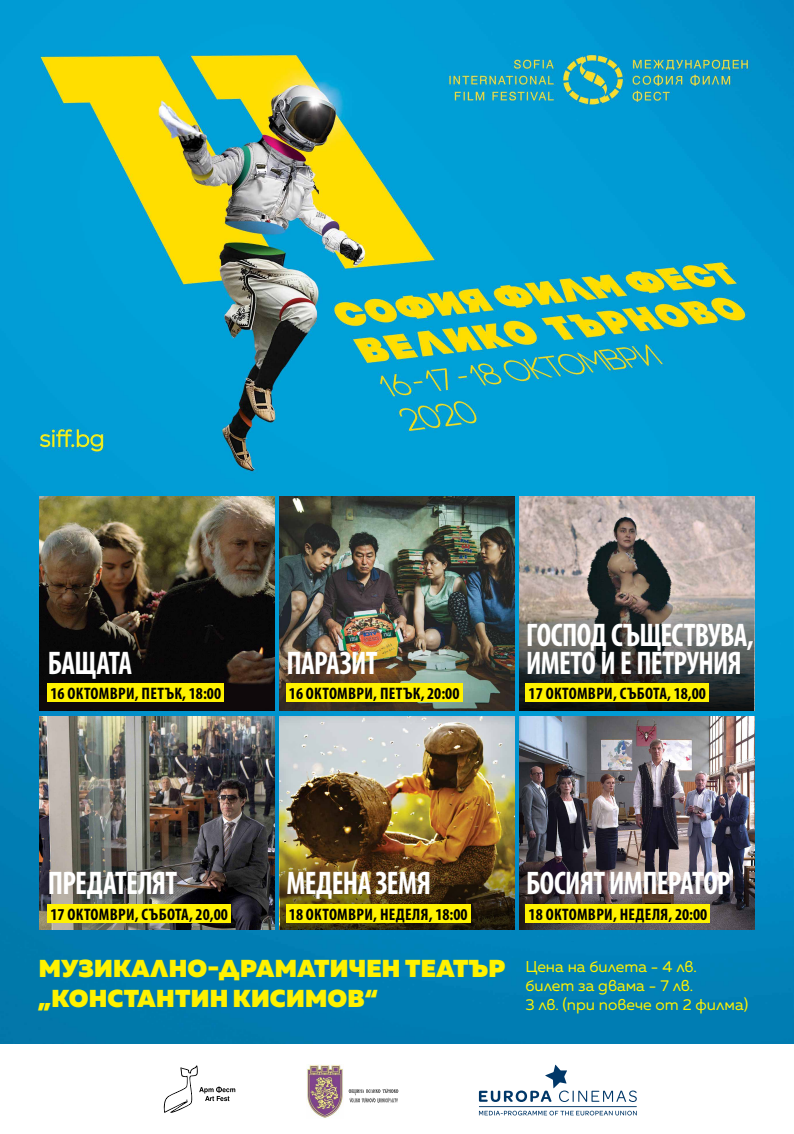
<style>
.page{position:relative;width:794px;height:1134px;background:#fff}
.page>*{position:absolute;margin:0;border:0;box-sizing:border-box;transform-origin:0 0}
.t1{font:700 condensed 32.84px/28.2px "Myriad Pro";letter-spacing:-.02em;color:#fff;scale:.91 1}
.t2{font:900 24.52px/29.4px "Muller";letter-spacing:.01em;color:#fff200}
.t3{font:700 condensed 16.68px "Myriad Pro";letter-spacing:.02em;color:#000}
.t4{font:15.68px/18.8px "Muller";color:#fff200}
</style>
<div class="page">
<img style="left:0;top:0;width:794px;height:1043px">
<img style="left:519px;top:716px;width:235px;height:214px">
<img style="left:279px;top:497px;width:235px;height:213px">
<img style="left:40px;top:716px;width:235px;height:214px">
<div style="left:526px;top:904px;width:184px;height:19px;background:#fff200"></div>
<div style="left:48px;top:904px;width:183px;height:19px;background:#fff200"></div>
<div style="left:286px;top:684px;width:176px;height:18px;background:#fff200"></div>
<svg style="left:479px;top:1065px;width:158px;height:37px"></svg>
<hr style="left:479px;top:1106px;width:158px;height:1px;background:#003768">
<svg style="left:479px;top:1111px;width:158px;height:4px"></svg>
<svg style="left:164px;top:1065px;width:71px;height:48px"></svg>
<svg style="left:349px;top:1089px;width:49px;height:14px"></svg>
<img style="left:306px;top:1065px;width:37px;height:53px">
<img style="left:40px;top:497px;width:235px;height:213px">
<div style="left:48px;top:684px;width:176px;height:18px;background:#fff200"></div>
<svg style="left:519px;top:497px;width:235px;height:213px;background:#807975"></svg>
<div style="left:526px;top:684px;width:183px;height:18px;background:#fff200"></div>
<img style="left:279px;top:716px;width:235px;height:214px">
<div style="left:286px;top:904px;width:184px;height:19px;background:#fff200"></div>
<h1 class="t1" style="left:48px;top:648px;width:94px">БАЩАТА</h1>
<p class="t3" style="left:51px;top:683px;width:172px">16 ОКТОМВРИ, ПЕТЪК, 18:00</p>
<h1 class="t1" style="left:286px;top:648px;width:102px">ПАРАЗИТ</h1>
<p class="t3" style="left:289px;top:683px;width:172px">16 ОКТОМВРИ, ПЕТЪК, 20:00</p>
<h1 class="t1" style="left:526px;top:620px;width:252px">ГОСПОД СЪЩЕСТВУВА,<br>ИМЕТО И Е ПЕТРУНИЯ</h1>
<p class="t3" style="left:528px;top:683px;width:179px">17 ОКТОМВРИ, СЪБОТА, 18,00</p>
<h1 class="t1" style="left:48px;top:869px;width:144px">ПРЕДАТЕЛЯТ</h1>
<h1 class="t1" style="left:526px;top:869px;width:226px">БОСИЯТ ИМПЕРАТОР</h1>
<h1 class="t1" style="left:286px;top:869px;width:160px">МЕДЕНА ЗЕМЯ</h1>
<p class="t3" style="left:289px;top:904px;width:180px">18 ОКТОМВРИ, НЕДЕЛЯ, 18:00</p>
<p class="t3" style="left:51px;top:904px;width:179px">17 ОКТОМВРИ, СЪБОТА, 20,00</p>
<p class="t3" style="left:528px;top:904px;width:180px">18 ОКТОМВРИ, НЕДЕЛЯ, 20:00</p>
<h2 class="t2" style="left:39px;top:954px;width:468px">МУЗИКАЛНО-ДРАМАТИЧЕН ТЕАТЪР „КОНСТАНТИН КИСИМОВ“</h2>
<p class="t4" style="left:525px;top:957px;width:224px">Цена на билета - 4 лв. билет за двама - 7 лв.<br>3 лв. (при повече от 2 филма)</p>
</div>
